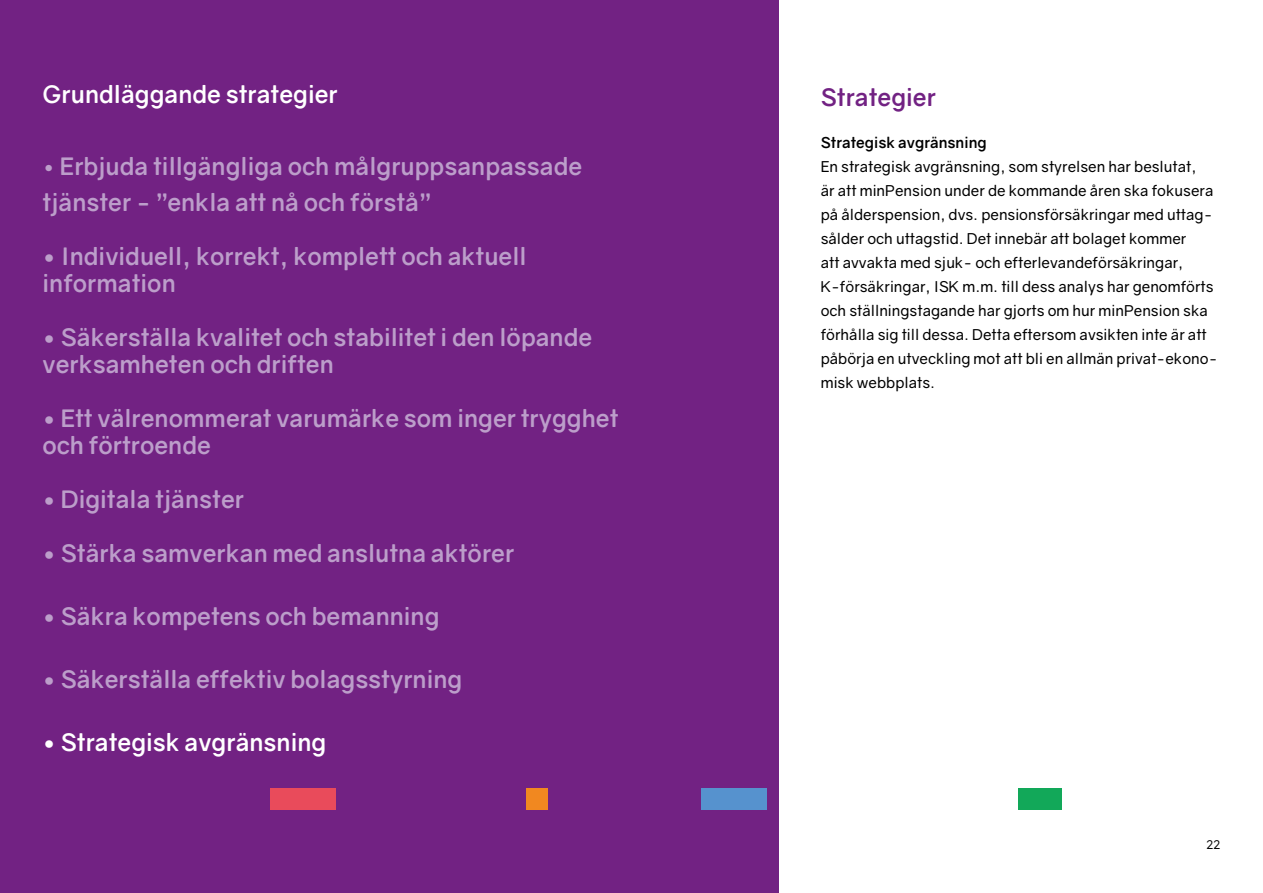
<style>
.page{position:relative;width:1263px;height:893px;background:#fff}
.page>*{position:absolute;margin:0;border:0;box-sizing:border-box;transform-origin:0 0}
.t1{font:700 24px/27px "Gravity";color:#bc9eca}
.t2{font:700 24px "Gravity";color:#fff}
.t3{font:700 24px "Gravity";color:#722283}
.t4{font:15px/24px "Gravity";color:#000}
.t5{font:700 15px "Gravity";color:#000}
.t6{font:12px "Gravity";color:#000}
.s1{font-weight:400}
</style>
<div class="page">
<div style="left:0;top:0;width:778px;height:893px;background:#722283"></div>
<div style="left:271px;top:788px;width:65px;height:22px;background:#e94b5b"></div>
<div style="left:701px;top:788px;width:65px;height:22px;background:#5692ce"></div>
<div style="left:1018px;top:788px;width:43px;height:22px;background:#12a859"></div>
<div style="left:526px;top:788px;width:22px;height:22px;background:#f18820"></div>
<h1 class="t2" style="left:43px;top:80px;width:297px">Grundläggande strategier</h1>
<h1 class="t1" style="left:43px;top:148px;width:541px;line-height:36px"><span class="s1">•</span> Erbjuda tillgängliga och målgruppsanpassade tjänster - ”enkla att nå och förstå”</h1>
<h1 class="t1" style="left:43px;top:243px;width:486px">• Individuell, korrekt, komplett och aktuell information</h1>
<h1 class="t1" style="left:43px;top:324px;width:551px">• Säkerställa kvalitet och stabilitet i den löpande verksamheten och driften</h1>
<h1 class="t1" style="left:43px;top:405px;width:577px">• Ett välrenommerat varumärke som inger trygghet och förtroende</h1>
<h1 class="t1" style="left:43px;top:486px;width:203px">• Digitala tjänster</h1>
<h1 class="t1" style="left:43px;top:540px;width:473px">• Stärka samverkan med anslutna aktörer</h1>
<h1 class="t1" style="left:43px;top:603px;width:399px">• Säkra kompetens och bemanning</h1>
<h1 class="t1" style="left:43px;top:666px;width:421px">• Säkerställa effektiv bolagsstyrning</h1>
<h1 class="t2" style="left:43px;top:728px;width:285px">• Strategisk avgränsning</h1>
<h1 class="t3" style="left:821px;top:83px;width:117px">Strategier</h1>
<p class="t5" style="left:821px;top:134px;width:168px">Strategisk avgränsning</p>
<p class="t4" style="left:821px;top:155px;width:398px">En strategisk avgränsning, som styrelsen har beslutat,<br>är att minPension under de kommande åren ska fokusera på ålderspension, dvs. pensionsförsäkringar med uttag&shy;sålder och uttagstid. Det innebär att bolaget kommer<br>att avvakta med sjuk- och efterlevandeförsäkringar, K-försäkringar, ISK m.m. till dess analys har genomförts och ställningstagande har gjorts om hur minPension ska förhålla sig till dessa. Detta eftersom avsikten inte är att påbörja en utveckling mot att bli en allmän privat-ekono&shy;misk webbplats.</p>
<p class="t6" style="left:1206px;top:837px;width:16px">22</p>
</div>
